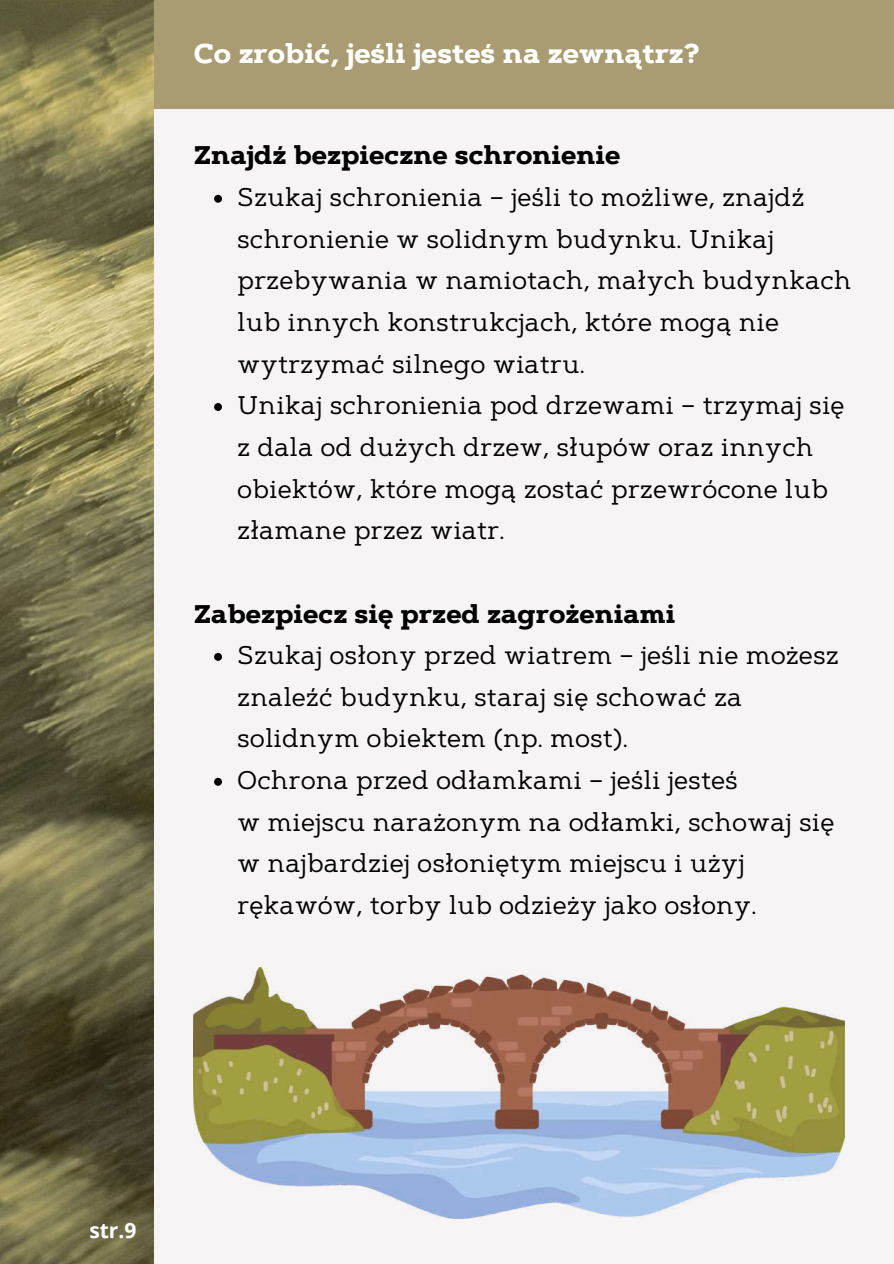
<style>
.page{position:relative;width:894px;height:1264px;background:#fff}
.page>*{position:absolute;margin:0;border:0;box-sizing:border-box;transform-origin:0 0}
.t1{font:700 27px "Artegra Slab";color:#fff}
.t2{font:25.5px/41.7px "Artegra Slab";color:#000}
.t3{font:700 25.5px "Artegra Slab";color:#000}
.t4{font:700 21px "Open Sans";color:#fff}
</style>
<div class="page">
<div style="left:0;top:0;width:893px;height:1263px;background:#f6f4f4"></div>
<img style="left:0;top:0;width:153px;height:1263px">
<div style="left:153px;top:0;width:740px;height:108px;background:#a99c72"></div>
<svg style="left:214px;top:195px;width:8px;height:8px"></svg>
<svg style="left:214px;top:403px;width:8px;height:8px"></svg>
<svg style="left:214px;top:653px;width:8px;height:7px"></svg>
<svg style="left:214px;top:777px;width:8px;height:8px"></svg>
<img style="left:194px;top:967px;width:650px;height:251px">
<p class="t1" style="left:194px;top:36px;width:507px">Co zrobić, jeśli jesteś na zewnątrz?</p>
<p class="t3" style="left:194px;top:139px;width:428px">Znajdź bezpieczne schronienie</p>
<p class="t2" style="left:237px;top:176px;width:615px">Szukaj schronienia – jeśli to możliwe, znajdź schronienie w solidnym budynku. Unikaj przebywania w namiotach, małych budynkach lub innych konstrukcjach, które mogą nie wytrzymać silnego wiatru.<br>Unikaj schronienia pod drzewami – trzymaj się z dala od dużych drzew, słupów oraz innych obiektów, które mogą zostać przewrócone lub złamane przez wiatr.</p>
<p class="t3" style="left:194px;top:597px;width:483px">Zabezpiecz się przed zagrożeniami</p>
<p class="t2" style="left:237px;top:634px;width:603px">Szukaj osłony przed wiatrem – jeśli nie możesz znaleźć budynku, staraj się schować za solidnym obiektem (np. most).<br>Ochrona przed odłamkami – jeśli jesteś<br>w miejscu narażonym na odłamki, schowaj się w najbardziej osłoniętym miejscu i użyj rękawów, torby lub odzieży jako osłony.</p>
<p class="t4" style="left:89px;top:1215px;width:49px">str.9</p>
</div>
